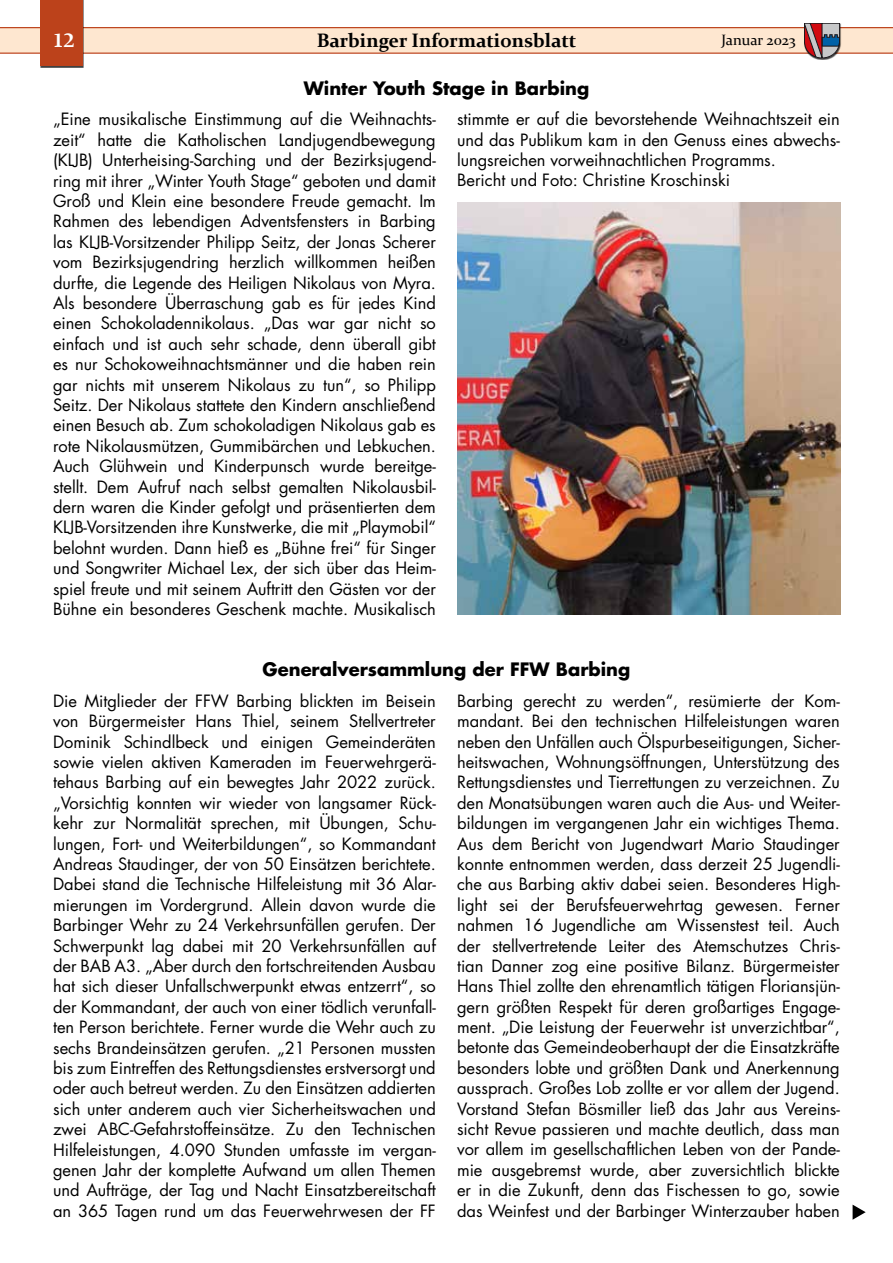
<style>
.page{position:relative;width:893px;height:1263px;background:#fff}
.page>*{position:absolute;margin:0;border:0;box-sizing:border-box;transform-origin:0 0}
.t1{font:700 19.5px "Constantia";color:#000}
.t2{font:700 19.5px "Constantia";color:#fff}
.t3{font:700 18px "Futura Std";color:#000}
.t4{font:16.5px/20.4px "Futura Std";letter-spacing:-.005em;color:#000;text-align:justify}
.t5{font:15px "Constantia";color:#000}
</style>
<div class="page">
<div style="left:0;top:28px;width:893px;height:25px;background:#fee7d0"></div>
<hr style="left:0;top:53px;width:893px;height:1px;background:#bc421b">
<hr style="left:0;top:27px;width:893px;height:1px;background:#bc421b">
<div style="left:40px;top:0;width:44px;height:68px;background:#404040"></div>
<div style="left:40px;top:0;width:43px;height:66px;background:#bc421b"></div>
<div style="left:804px;top:24px;width:38px;height:36px;background:#000;opacity:.75"></div>
<svg style="left:804px;top:23px;width:36px;height:35px"></svg>
<img style="left:457px;top:202px;width:383px;height:413px">
<svg style="left:853px;top:1205px;width:13px;height:15px"></svg>
<p class="t2" style="left:53px;top:26px;width:23px">12</p>
<p class="t1" style="left:317px;top:27px;width:261px">Barbinger Informationsblatt</p>
<p class="t5" style="left:721px;top:30px;width:76px">Januar 2023</p>
<p class="t3" style="left:304px;top:76px;width:287px">Winter Youth Stage in Barbing</p>
<p class="t4" style="left:53px;top:109px;width:384px">„Eine musikalische Einstimmung auf die Weihnachts&shy;zeit“ hatte die Katholischen Landjugendbewegung (KLJB) Unterheising-Sarching und der Bezirksjugend&shy;ring mit ihrer „Winter Youth Stage“ geboten und damit Groß und Klein eine besondere Freude gemacht. Im Rahmen des lebendigen Adventsfensters in Barbing las KLJB-Vorsitzender Philipp Seitz, der Jonas Scherer vom Bezirksjugendring herzlich willkommen heißen durfte, die Legende des Heiligen Nikolaus von Myra.<br>Als besondere Überraschung gab es für jedes Kind einen Schokoladennikolaus. „Das war gar nicht so einfach und ist auch sehr schade, denn überall gibt es nur Schokoweihnachtsmänner und die haben rein gar nichts mit unserem Nikolaus zu tun“, so Philipp Seitz. Der Nikolaus stattete den Kindern anschließend einen Besuch ab. Zum schokoladigen Nikolaus gab es rote Nikolausmützen, Gummibärchen und Lebkuchen.<br>Auch Glühwein und Kinderpunsch wurde bereitge&shy;stellt. Dem Aufruf nach selbst gemalten Nikolausbil&shy;dern waren die Kinder gefolgt und präsentierten dem KLJB-Vorsitzenden ihre Kunstwerke, die mit „Playmobil“ belohnt wurden. Dann hieß es „Bühne frei“ für Singer und Songwriter Michael Lex, der sich über das Heim&shy;spiel freute und mit seinem Auftritt den Gästen vor der Bühne ein besonderes Geschenk machte. Musikalisch</p>
<p class="t4" style="left:457px;top:109px;width:384px;text-align:left">stimmte er auf die bevorstehende Weihnachtszeit ein und das Publikum kam in den Genuss eines abwechs&shy;lungsreichen vorweihnachtlichen Programms.<br>Bericht und Foto: Christine Kroschinski</p>
<p class="t3" style="left:263px;top:657px;width:369px">Generalversammlung der FFW Barbing</p>
<p class="t4" style="left:53px;top:691px;width:384px">Die Mitglieder der FFW Barbing blickten im Beisein von Bürgermeister Hans Thiel, seinem Stellvertreter Dominik Schindlbeck und einigen Gemeinderäten sowie vielen aktiven Kameraden im Feuerwehrgerä&shy;tehaus Barbing auf ein bewegtes Jahr 2022 zurück. „Vorsichtig konnten wir wieder von langsamer Rück&shy;kehr zur Normalität sprechen, mit Übungen, Schu&shy;lungen, Fort- und Weiterbildungen“, so Kommandant Andreas Staudinger, der von 50 Einsätzen berichtete.<br>Dabei stand die Technische Hilfeleistung mit 36 Alar&shy;mierungen im Vordergrund. Allein davon wurde die Barbinger Wehr zu 24 Verkehrsunfällen gerufen. Der Schwerpunkt lag dabei mit 20 Verkehrsunfällen auf der BAB A3. „Aber durch den fortschreitenden Ausbau hat sich dieser Unfallschwerpunkt etwas entzerrt“, so der Kommandant, der auch von einer tödlich verunfall&shy;ten Person berichtete. Ferner wurde die Wehr auch zu sechs Brandeinsätzen gerufen. „21 Personen mussten bis zum Eintreffen des Rettungsdienstes erstversorgt und oder auch betreut werden. Zu den Einsätzen addierten sich unter anderem auch vier Sicherheitswachen und zwei ABC-Gefahrstoffeinsätze. Zu den Technischen Hilfeleistungen, 4.090 Stunden umfasste im vergan&shy;genen Jahr der komplette Aufwand um allen Themen und Aufträge, der Tag und Nacht Einsatzbereitschaft an 365 Tagen rund um das Feuerwehrwesen der FF</p>
<p class="t4" style="left:457px;top:691px;width:384px">Barbing gerecht zu werden“, resümierte der Kom&shy;mandant. Bei den technischen Hilfeleistungen waren neben den Unfällen auch Ölspurbeseitigungen, Sicher&shy;heitswachen, Wohnungsöffnungen, Unterstützung des Rettungsdienstes und Tierrettungen zu verzeichnen. Zu den Monatsübungen waren auch die Aus- und Weiter&shy;bildungen im vergangenen Jahr ein wichtiges Thema.<br>Aus dem Bericht von Jugendwart Mario Staudinger konnte entnommen werden, dass derzeit 25 Jugendli&shy;che aus Barbing aktiv dabei seien. Besonderes High&shy;light sei der Berufsfeuerwehrtag gewesen. Ferner nahmen 16 Jugendliche am Wissenstest teil. Auch der stellvertretende Leiter des Atemschutzes Chris&shy;tian Danner zog eine positive Bilanz. Bürgermeister Hans Thiel zollte den ehrenamtlich tätigen Floriansjün&shy;gern größten Respekt für deren großartiges Engage&shy;ment. „Die Leistung der Feuerwehr ist unverzichtbar“, betonte das Gemeindeoberhaupt der die Einsatzkräfte besonders lobte und größten Dank und Anerkennung aussprach. Großes Lob zollte er vor allem der Jugend.<br>Vorstand Stefan Bösmiller ließ das Jahr aus Vereins&shy;sicht Revue passieren und machte deutlich, dass man vor allem im gesellschaftlichen Leben von der Pande&shy;mie ausgebremst wurde, aber zuversichtlich blickte er in die Zukunft, denn das Fischessen to go, sowie das Weinfest und der Barbinger Winterzauber haben</p>
</div>
